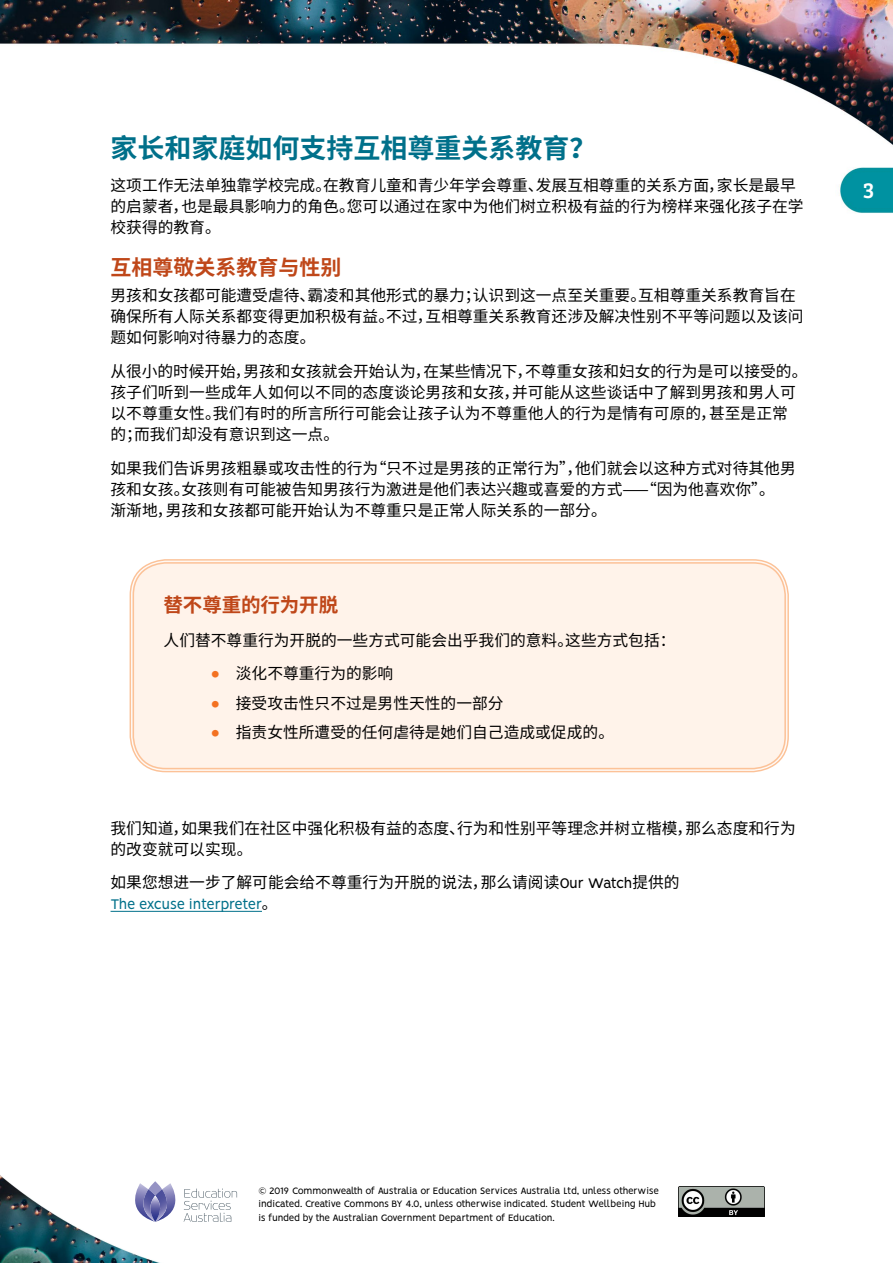
<style>
.page{position:relative;width:893px;height:1263px;background:#fff}
.page>*{position:absolute;margin:0;border:0;box-sizing:border-box;transform-origin:0 0}
.t1{font:700 27px "Noto Sans CJ Ksc";color:#00708a}
.t2{font:22.5px "Bree Serif";color:#fff}
.t3{font:700 21px "Noto Sans CJ Ksc";color:#bf4719}
.t4{font:700 19.5px "Noto Sans CJ Ksc";letter-spacing:-.005em;color:#bf4719}
.t5{font:15.75px/21px "Noto Sans CJ Ksc";color:#000}
.t6{font:15.75px "Vision";letter-spacing:-.03em;color:#00708a}
.t7{font:10.5px/13.5px "Vision";letter-spacing:-.03em;color:#000}
.s1{font-family:"Vision";font-weight:800;font-size:34.5px;color:#f37121}
.s2{font-family:"Vision"}
.s3{font-family:"Noto Sans CJ Ksc";color:#000}
</style>
<div class="page">
<img style="left:0;top:0;width:893px;height:1263px">
<div style="left:303px;top:830px;width:590px;height:433px;background:#fff"></div>
<div style="left:122px;top:1181px;width:115px;height:41px;background:#fff"></div>
<svg style="left:135px;top:1183px;width:102px;height:39px"></svg>
<img style="left:679px;top:1186px;width:85px;height:30px">
<div style="left:132px;top:561px;width:655px;height:209px;background:#fff3ea;border-radius:34px"></div>
<div style="left:130px;top:559px;width:659px;height:213px;border:1px solid #fcc298;border-radius:36px"></div>
<div style="left:133px;top:562px;width:653px;height:207px;border:1px solid #fcc298;border-radius:33px"></div>
<hr style="left:111px;top:911px;width:151px;height:1px;background:#00708a">
<h1 class="t1" style="left:111px;top:132px;width:488px">家长和家庭如何支持互相尊重关系教育？</h1>
<p class="t5" style="left:111px;top:175px;width:695px">这项工作无法单独靠学校完成。在教育儿童和青少年学会尊重、发展互相尊重的关系方面，家长是最早的启蒙者，也是最具影响力的角色。您可以通过在家中为他们树立积极有益的行为榜样来强化孩子在学校获得的教育。</p>
<h3 class="t3" style="left:111px;top:255px;width:233px">互相尊敬关系教育与性别</h3>
<p class="t5" style="left:111px;top:285px;width:695px">男孩和女孩都可能遭受虐待、霸凌和其他形式的暴力；认识到这一点至关重要。互相尊重关系教育旨在确保所有人际关系都变得更加积极有益。不过，互相尊重关系教育还涉及解决性别不平等问题以及该问题如何影响对待暴力的态度。</p>
<p class="t5" style="left:111px;top:361px;width:698px">从很小的时候开始，男孩和女孩就会开始认为，在某些情况下，不尊重女孩和妇女的行为是可以接受的。孩子们听到一些成年人如何以不同的态度谈论男孩和女孩，并可能从这些谈话中了解到男孩和男人可以不尊重女性。我们有时的所言所行可能会让孩子认为不尊重他人的行为是情有可原的，甚至是正常的；而我们却没有意识到这一点。</p>
<p class="t5" style="left:111px;top:458px;width:687px">如果我们告诉男孩粗暴或攻击性的行为“只不过是男孩的正常行为”，他们就会以这种方式对待其他男孩和女孩。女孩则有可能被告知男孩行为激进是他们表达兴趣或喜爱的方式——“因为他喜欢你”。<br>渐渐地，男孩和女孩都可能开始认为不尊重只是正常人际关系的一部分。</p>
<p class="t4" style="left:164px;top:594px;width:176px">替不尊重的行为开脱</p>
<p class="t5" style="left:210px;top:623px;width:467px;line-height:33.8px;text-indent:-47px">人们替不尊重行为开脱的一些方式可能会出乎我们的意料。这些方式包括：<span class="s1">·</span> 淡化不尊重行为的影响</p>
<p class="t5" style="left:210px;top:688px;width:405px;line-height:29.5px"><span class="s1">·</span> 接受攻击性只不过是男性天性的一部分<br><span class="s1">·</span> 指责女性所遭受的任何虐待是她们自己造成或促成的。</p>
<p class="t5" style="left:111px;top:818px;width:687px">我们知道，如果我们在社区中强化积极有益的态度、行为和性别平等理念并树立楷模，那么态度和行为的改变就可以实现。</p>
<p class="t5" style="left:111px;top:872px;width:571px">如果您想进一步了解可能会给不尊重行为开脱的说法，那么请阅读<span class="s2">Our Watch</span>提供的</p>
<p class="t6" style="left:111px;top:895px;width:169px">The excuse interpreter<span class="s3">。</span></p>
<h2 class="t2" style="left:863px;top:173px;width:13px">3</h2>
<p class="t7" style="left:259px;top:1185px;width:402px">© 2019 Commonwealth of Australia or Education Services Australia Ltd, unless otherwise indicated. Creative Commons BY 4.0, unless otherwise indicated. Student Wellbeing Hub is funded by the Australian Government Department of Education.</p>
</div>
